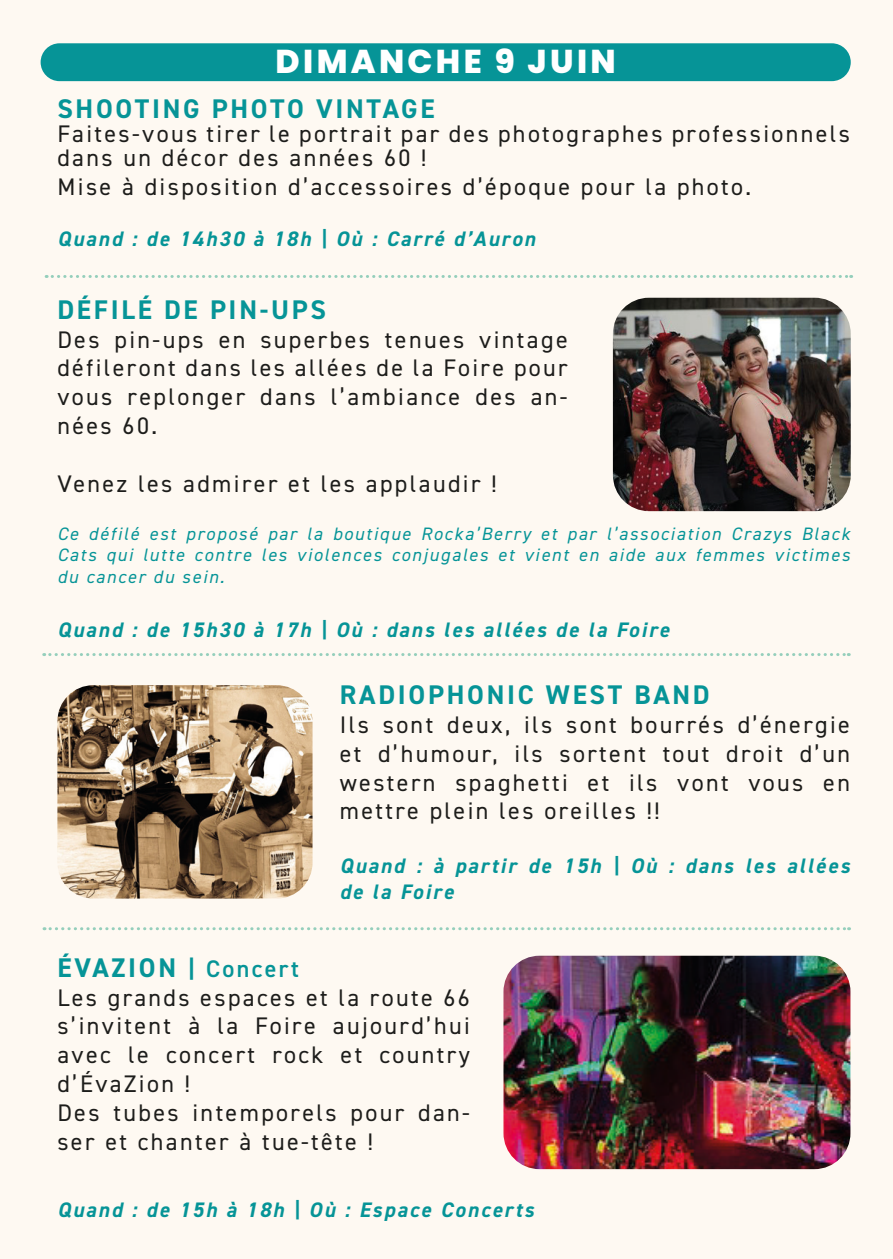
<style>
.page{position:relative;width:893px;height:1259px;background:#fef9f2}
.page>*{position:absolute;margin:0;border:0;box-sizing:border-box;transform-origin:0 0}
.t1{font:800 33px "Poppins";letter-spacing:.1em;color:#fff}
.t2{font:700 27px "DIN2014";letter-spacing:.1em;color:#069497}
.t3{font:24px/28.8px "DIN2014";letter-spacing:.1em;color:#1d1d1b}
.t4{font:italic 700 21px/25.2px "DIN2014";letter-spacing:.1em;color:#069497}
.t5{font:italic 18px/21.6px "DIN2014";letter-spacing:.1em;color:#069497;text-align:justify}
.s1{font-size:24px}
.s2{font-weight:600;font-size:24px}
</style>
<div class="page">
<svg style="left:44px;top:927px;width:805px;height:3px"></svg>
<svg style="left:44px;top:653px;width:805px;height:3px"></svg>
<img style="left:613px;top:298px;width:238px;height:213px">
<img style="left:57px;top:685px;width:256px;height:213px">
<img style="left:503px;top:955px;width:347px;height:214px">
<div style="left:41px;top:43px;width:810px;height:38px;background:#069497;border-radius:19px"></div>
<svg style="left:46px;top:275px;width:806px;height:3px"></svg>
<h1 class="t1" style="left:276px;top:42px;width:342px">DIMANCHE 9 JUIN</h1>
<p class="t2" style="left:57px;top:91px;width:379px">SHOOTING PHOTO VINTAGE</p>
<p class="t3" style="left:57px;top:122px;width:794px;line-height:24px">Faites-vous tirer le portrait par des photographes professionnels dans un décor des années 60 !</p>
<p class="t3" style="left:57px;top:172px;width:695px">Mise à disposition d’accessoires d’époque pour la photo.</p>
<p class="t4" style="left:57px;top:225px;width:479px">Quand : de 14h30 à 18h | Où : Carré d’Auron</p>
<p class="t2" style="left:57px;top:291px;width:270px">DÉFILÉ DE PIN-UPS</p>
<p class="t3" style="left:57px;top:324px;width:512px;text-align:justify">Des pin-ups en superbes tenues vintage défileront dans les allées de la Foire pour vous replonger dans l’ambiance des an&shy;nées 60.</p>
<p class="t3" style="left:57px;top:468px;width:441px">Venez les admirer et les applaudir !</p>
<p class="t5" style="left:57px;top:522px;width:794px">Ce défilé est proposé par la boutique Rocka’Berry et par l’association Crazys Black Cats qui lutte contre les violences conjugales et vient en aide aux femmes victimes du cancer du sein.</p>
<p class="t4" style="left:57px;top:617px;width:614px">Quand : de 15h30 à 17h | Où : dans les allées de la Foire</p>
<p class="t2" style="left:340px;top:677px;width:372px">RADIOPHONIC WEST BAND</p>
<p class="t3" style="left:340px;top:710px;width:512px;text-align:justify">Ils sont deux, ils sont bourrés d’énergie et d’humour, ils sortent tout droit d’un western spaghetti et ils vont vous en mettre plein les oreilles !!</p>
<p class="t4" style="left:340px;top:853px;width:512px">Quand : à partir de 15h | Où : dans les allées de la Foire</p>
<p class="t2" style="left:57px;top:949px;width:243px">ÉVAZION <span class="s1">|</span> <span class="s2">Concert</span></p>
<p class="t3" style="left:57px;top:982px;width:414px">Les grands espaces et la route 66 s’invitent à la Foire aujourd’hui avec le concert rock et country d’ÉvaZion !<br>Des tubes intemporels pour dan&shy;ser et chanter à tue-tête !</p>
<p class="t4" style="left:57px;top:1197px;width:478px">Quand : de 15h à 18h | Où : Espace Concerts</p>
</div>
